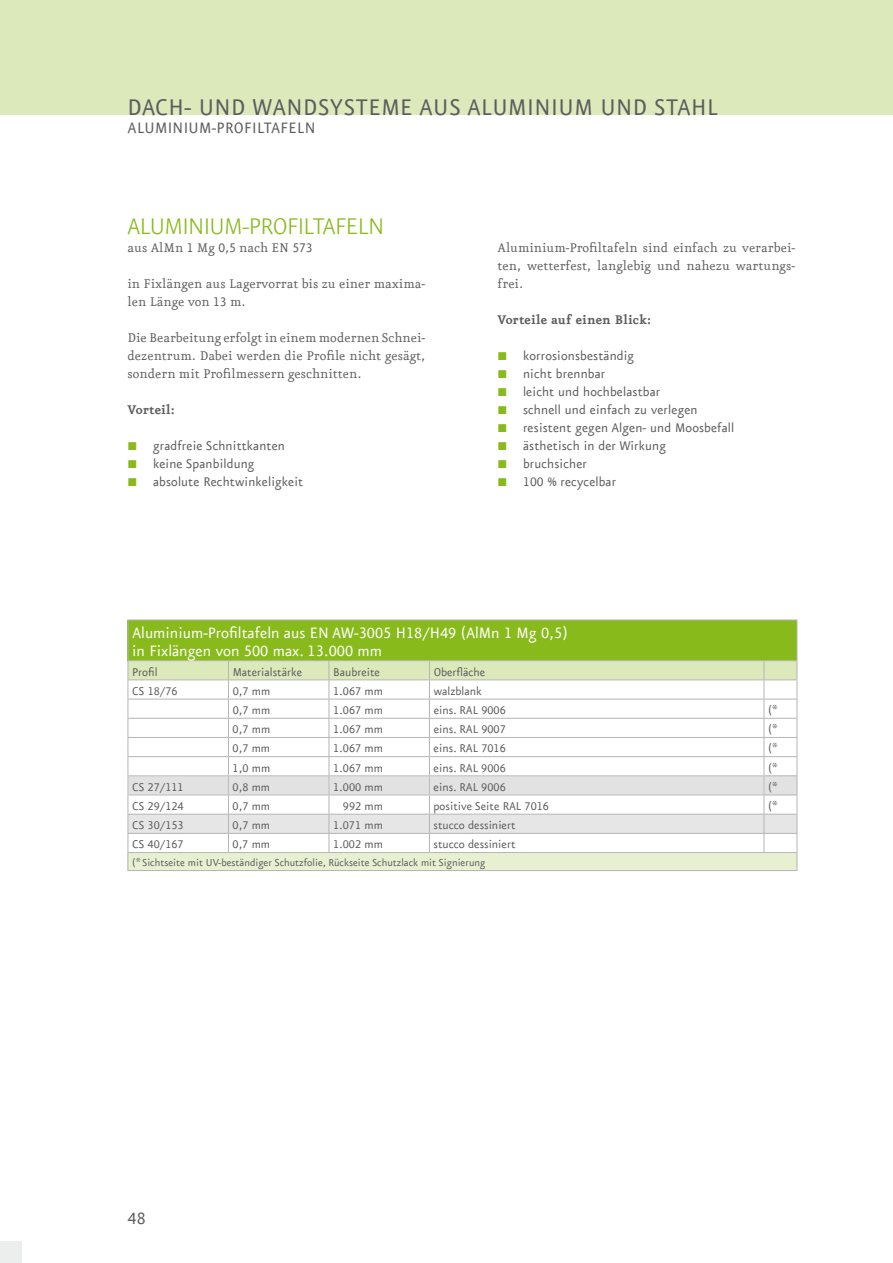
<style>
.page{position:relative;width:893px;height:1263px;background:#fff}
.page>*{position:absolute;margin:0;border:0;box-sizing:border-box;transform-origin:0 0}
.t1{font:27px "CSP Eureka Sans Regular Caps";letter-spacing:.02em;color:#5d5d5f}
.t2{font:27px "CSP Eureka Sans Light";color:#89ba1c}
.t3{font:19.5px "CSP Eureka Sans Regular Caps";color:#5d5d5f}
.t4{font:18px/18px "CSP Eureka Sans Regular";color:#fff}
.t5{font:18px "CSP Eureka Sans Regular Caps";letter-spacing:.02em;color:#5d5d5f}
.t6{font:15px/18px "CSP Eureka Roman";color:#5d5d5f;text-align:justify}
.t7{font:15px "CSP Eureka Sans Regular";letter-spacing:.01em;color:#5d5d5f}
.t8{font:15px "CSP Eureka Bold";color:#5d5d5f}
.t9{font:13.5px "CSP Eureka Sans Regular";color:#5d5d5f}
.t10{font:12px "CSP Eureka Sans Regular";color:#5d5d5f}
.s1{font-size:13.5px;color:#89ba1c}
</style>
<div class="page">
<div style="left:0;top:0;width:893px;height:115px;background:#dceabb"></div>
<div style="left:128px;top:620px;width:669px;height:41px;background:#89ba1c"></div>
<hr style="left:797px;top:620px;width:1px;height:40px;background:#b3b5b6">
<hr style="left:228px;top:660px;width:101px;height:1px;background:#b3b5b6">
<hr style="left:329px;top:660px;width:100px;height:1px;background:#b3b5b6">
<hr style="left:429px;top:660px;width:335px;height:1px;background:#b3b5b6">
<hr style="left:764px;top:660px;width:33px;height:1px;background:#b3b5b6">
<hr style="left:128px;top:620px;width:100px;height:1px;background:#b3b5b6">
<hr style="left:128px;top:620px;width:1px;height:40px;background:#b3b5b6">
<hr style="left:228px;top:620px;width:101px;height:1px;background:#b3b5b6">
<hr style="left:329px;top:620px;width:100px;height:1px;background:#b3b5b6">
<hr style="left:429px;top:620px;width:335px;height:1px;background:#b3b5b6">
<hr style="left:764px;top:620px;width:33px;height:1px;background:#b3b5b6">
<hr style="left:128px;top:660px;width:100px;height:1px;background:#b3b5b6">
<hr style="left:128px;top:870px;width:100px;height:1px;background:#b3b5b6">
<hr style="left:228px;top:870px;width:101px;height:1px;background:#b3b5b6">
<hr style="left:329px;top:870px;width:100px;height:1px;background:#b3b5b6">
<hr style="left:429px;top:870px;width:335px;height:1px;background:#b3b5b6">
<hr style="left:764px;top:870px;width:33px;height:1px;background:#b3b5b6">
<svg style="left:128px;top:661px;width:670px;height:209px"></svg>
<hr style="left:128px;top:795px;width:100px;height:1px;background:#bdbdc0">
<hr style="left:228px;top:795px;width:101px;height:1px;background:#bdbdc0">
<hr style="left:329px;top:795px;width:100px;height:1px;background:#bdbdc0">
<hr style="left:429px;top:795px;width:335px;height:1px;background:#bdbdc0">
<div style="left:0;top:1242px;width:21px;height:21px;background:#eceded"></div>
<h1 class="t1" style="left:128px;top:94px;width:592px">DACH- UND WANDSYSTEME AUS ALUMINIUM UND STAHL</h1>
<h3 class="t5" style="left:128px;top:120px;width:189px">ALUMINIUM-PROFILTAFELN</h3>
<h1 class="t2" style="left:128px;top:214px;width:258px">ALUMINIUM-PROFILTAFELN</h1>
<p class="t6" style="left:128px;top:239px;width:187px">aus AlMn 1 Mg 0,5 nach EN 573</p>
<p class="t6" style="left:128px;top:275px;width:299px">in Fixlängen aus Lagervorrat bis zu einer maxima&shy;len Länge von 13 m.</p>
<p class="t6" style="left:128px;top:329px;width:299px">Die Bearbeitung erfolgt in einem modernen Schnei&shy;dezentrum. Dabei werden die Profile nicht gesägt, sondern mit Profilmessern geschnitten.</p>
<p class="t8" style="left:128px;top:403px;width:49px">Vorteil:</p>
<p class="t7" style="left:128px;top:439px;width:159px"><span class="s1">■</span> gradfreie Schnittkanten</p>
<p class="t7" style="left:128px;top:457px;width:128px"><span class="s1">■</span> keine Spanbildung</p>
<p class="t7" style="left:128px;top:475px;width:177px"><span class="s1">■</span> absolute Rechtwinkeligkeit</p>
<p class="t6" style="left:497px;top:239px;width:299px">Aluminium-Profiltafeln sind einfach zu verarbei&shy;ten, wetterfest, langlebig und nahezu wartungs&shy;frei.</p>
<p class="t8" style="left:497px;top:313px;width:155px">Vorteile auf einen Blick:</p>
<p class="t7" style="left:497px;top:349px;width:138px"><span class="s1">■</span> korrosionsbeständig</p>
<p class="t7" style="left:497px;top:367px;width:109px"><span class="s1">■</span> nicht brennbar</p>
<p class="t7" style="left:497px;top:385px;width:164px"><span class="s1">■</span> leicht und hochbelastbar</p>
<p class="t7" style="left:497px;top:403px;width:202px"><span class="s1">■</span> schnell und einfach zu verlegen</p>
<p class="t7" style="left:497px;top:421px;width:238px"><span class="s1">■</span> resistent gegen Algen- und Moosbefall</p>
<p class="t7" style="left:497px;top:439px;width:170px"><span class="s1">■</span> ästhetisch in der Wirkung</p>
<p class="t7" style="left:497px;top:457px;width:91px"><span class="s1">■</span> bruchsicher</p>
<p class="t7" style="left:497px;top:475px;width:120px"><span class="s1">■</span> 100 % recycelbar</p>
<h3 class="t4" style="left:132px;top:625px;width:437px">Aluminium-Profiltafeln aus EN AW-3005 H18/H49 (AlMn 1 Mg 0,5) in Fixlängen von 500 max. 13.000 mm</h3>
<p class="t9" style="left:132px;top:665px;width:27px">Profil</p>
<p class="t9" style="left:233px;top:665px;width:71px">Materialstärke</p>
<p class="t9" style="left:333px;top:665px;width:48px">Baubreite</p>
<p class="t9" style="left:434px;top:665px;width:53px">Oberfläche</p>
<p class="t9" style="left:132px;top:685px;width:47px">CS 18/76</p>
<p class="t9" style="left:233px;top:685px;width:39px">0,7 mm</p>
<p class="t9" style="left:333px;top:685px;width:51px">1.067 mm</p>
<p class="t9" style="left:434px;top:685px;width:49px">walzblank</p>
<p class="t9" style="left:233px;top:704px;width:39px">0,7 mm</p>
<p class="t9" style="left:333px;top:704px;width:51px">1.067 mm</p>
<p class="t9" style="left:434px;top:704px;width:74px">eins. RAL 9006</p>
<p class="t9" style="left:768px;top:704px;width:11px">(*</p>
<p class="t9" style="left:233px;top:723px;width:39px">0,7 mm</p>
<p class="t9" style="left:333px;top:723px;width:51px">1.067 mm</p>
<p class="t9" style="left:434px;top:723px;width:74px">eins. RAL 9007</p>
<p class="t9" style="left:768px;top:723px;width:11px">(*</p>
<p class="t9" style="left:233px;top:742px;width:39px">0,7 mm</p>
<p class="t9" style="left:333px;top:742px;width:51px">1.067 mm</p>
<p class="t9" style="left:434px;top:742px;width:74px">eins. RAL 7016</p>
<p class="t9" style="left:768px;top:742px;width:11px">(*</p>
<p class="t9" style="left:233px;top:761px;width:39px">1,0 mm</p>
<p class="t9" style="left:333px;top:761px;width:51px">1.067 mm</p>
<p class="t9" style="left:434px;top:761px;width:74px">eins. RAL 9006</p>
<p class="t9" style="left:768px;top:761px;width:11px">(*</p>
<p class="t9" style="left:132px;top:780px;width:53px">CS 27/111</p>
<p class="t9" style="left:233px;top:780px;width:39px">0,8 mm</p>
<p class="t9" style="left:333px;top:780px;width:51px">1.000 mm</p>
<p class="t9" style="left:434px;top:780px;width:74px">eins. RAL 9006</p>
<p class="t9" style="left:768px;top:780px;width:11px">(*</p>
<p class="t9" style="left:132px;top:800px;width:53px">CS 29/124</p>
<p class="t9" style="left:233px;top:800px;width:39px">0,7 mm</p>
<p class="t9" style="left:343px;top:800px;width:42px">992 mm</p>
<p class="t9" style="left:434px;top:800px;width:117px">positive Seite RAL 7016</p>
<p class="t9" style="left:768px;top:800px;width:11px">(*</p>
<p class="t9" style="left:132px;top:819px;width:53px">CS 30/153</p>
<p class="t9" style="left:233px;top:819px;width:39px">0,7 mm</p>
<p class="t9" style="left:333px;top:819px;width:51px">1.071 mm</p>
<p class="t9" style="left:434px;top:819px;width:83px">stucco dessiniert</p>
<p class="t9" style="left:132px;top:838px;width:53px">CS 40/167</p>
<p class="t9" style="left:233px;top:838px;width:39px">0,7 mm</p>
<p class="t9" style="left:333px;top:838px;width:51px">1.002 mm</p>
<p class="t9" style="left:434px;top:838px;width:83px">stucco dessiniert</p>
<p class="t10" style="left:132px;top:857px;width:355px">(* Sichtseite mit UV-beständiger Schutzfolie, Rückseite Schutzlack mit Signierung</p>
<h2 class="t3" style="left:128px;top:1209px;width:20px">48</h2>
</div>
